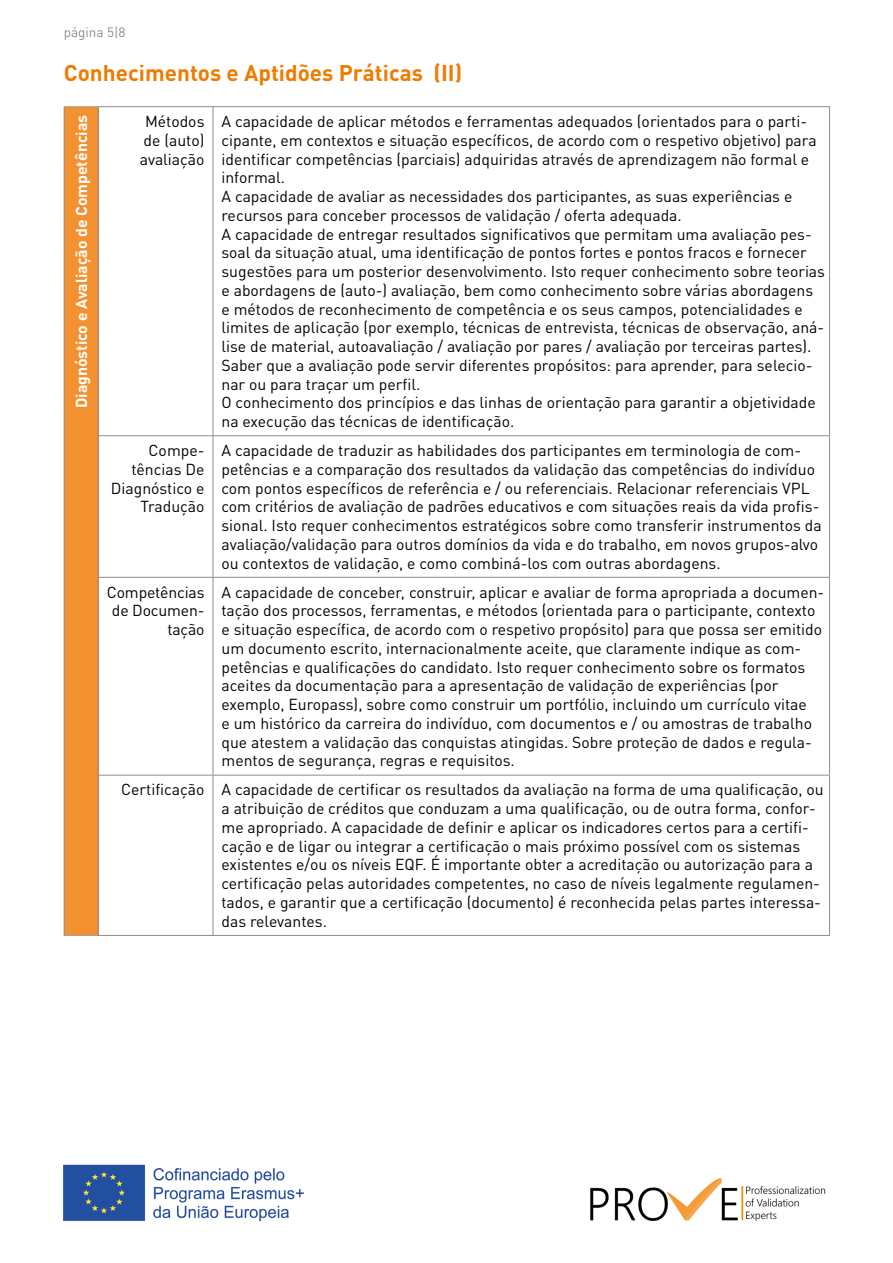
<style>
.page{position:relative;width:893px;height:1263px;background:#fff}
.page>*{position:absolute;margin:0;border:0;box-sizing:border-box;transform-origin:0 0}
.t1{font:700 22.5px "DIN Pro";color:#ef7c00}
.t2{font:15.75px/18.8px "DIN Pro";color:#000}
.t3{font:700 15.75px "DIN Pro";color:#fff}
.t4{font:13.5px "DIN Pro";color:#918d82}
</style>
<div class="page">
<img style="left:590px;top:1178px;width:236px;height:42px">
<img style="left:63px;top:1164px;width:241px;height:58px">
<div style="left:64px;top:107px;width:34px;height:828px;background:#f39130"></div>
<hr style="left:98px;top:106px;width:115px;height:1px;background:#918d82">
<hr style="left:213px;top:106px;width:617px;height:1px;background:#918d82">
<hr style="left:213px;top:107px;width:1px;height:328px;background:#918d82">
<hr style="left:829px;top:107px;width:1px;height:328px;background:#918d82">
<hr style="left:98px;top:435px;width:115px;height:1px;background:#918d82">
<hr style="left:213px;top:435px;width:617px;height:1px;background:#918d82">
<hr style="left:213px;top:436px;width:1px;height:141px;background:#918d82">
<hr style="left:829px;top:436px;width:1px;height:141px;background:#918d82">
<hr style="left:98px;top:577px;width:115px;height:1px;background:#918d82">
<hr style="left:213px;top:577px;width:617px;height:1px;background:#918d82">
<hr style="left:213px;top:578px;width:1px;height:197px;background:#918d82">
<hr style="left:829px;top:578px;width:1px;height:197px;background:#918d82">
<hr style="left:98px;top:775px;width:115px;height:1px;background:#918d82">
<hr style="left:213px;top:775px;width:617px;height:1px;background:#918d82">
<hr style="left:213px;top:775px;width:1px;height:160px;background:#918d82">
<hr style="left:829px;top:775px;width:1px;height:160px;background:#918d82">
<hr style="left:98px;top:935px;width:115px;height:1px;background:#918d82">
<hr style="left:213px;top:935px;width:617px;height:1px;background:#918d82">
<hr style="left:64px;top:106px;width:34px;height:1px;background:#a29f95">
<hr style="left:64px;top:935px;width:34px;height:1px;background:#a29f95">
<hr style="left:64px;top:107px;width:1px;height:329px;background:#918d82">
<hr style="left:98px;top:107px;width:1px;height:328px;background:#918d82">
<hr style="left:64px;top:436px;width:1px;height:141px;background:#918d82">
<hr style="left:98px;top:436px;width:1px;height:141px;background:#918d82">
<hr style="left:64px;top:577px;width:1px;height:198px;background:#918d82">
<hr style="left:98px;top:578px;width:1px;height:197px;background:#918d82">
<hr style="left:64px;top:775px;width:1px;height:160px;background:#918d82">
<hr style="left:98px;top:775px;width:1px;height:160px;background:#918d82">
<p class="t4" style="left:64px;top:22px;width:63px">página 5|8</p>
<h1 class="t1" style="left:64px;top:54px;width:400px">Conhecimentos e Aptidões Práticas (II)</h1>
<p class="t3" style="left:68px;top:408px;width:294px;rotate:-90deg">Diagnóstico e Avaliação de Competências</p>
<p class="t2" style="left:140px;top:111px;width:66px;text-align:center">Métodos de (auto) avaliação</p>
<p class="t2" style="left:221px;top:111px;width:605px">A capacidade de aplicar métodos e ferramentas adequados (orientados para o parti&shy;cipante, em contextos e situação específicos, de acordo com o respetivo objetivo) para identificar competências (parciais) adquiridas através de aprendizagem não formal e informal.<br>A capacidade de avaliar as necessidades dos participantes, as suas experiências e recursos para conceber processos de validação / oferta adequada.<br>A capacidade de entregar resultados significativos que permitam uma avaliação pes&shy;soal da situação atual, uma identificação de pontos fortes e pontos fracos e fornecer sugestões para um posterior desenvolvimento. Isto requer conhecimento sobre teorias e abordagens de (auto-) avaliação, bem como conhecimento sobre várias abordagens e métodos de reconhecimento de competência e os seus campos, potencialidades e limites de aplicação (por exemplo, técnicas de entrevista, técnicas de observação, aná&shy;lise de material, autoavaliação / avaliação por pares / avaliação por terceiras partes).<br>Saber que a avaliação pode servir diferentes propósitos: para aprender, para selecio&shy;nar ou para traçar um perfil.<br>O conhecimento dos princípios e das linhas de orientação para garantir a objetividade na execução das técnicas de identificação.</p>
<p class="t2" style="left:111px;top:440px;width:95px;text-align:right">Compe&shy;tências De<br>Diagnóstico e<br>Tradução</p>
<p class="t2" style="left:221px;top:439px;width:602px">A capacidade de traduzir as habilidades dos participantes em terminologia de com&shy;petências e a comparação dos resultados da validação das competências do indivíduo com pontos específicos de referência e / ou referenciais. Relacionar referenciais VPL com critérios de avaliação de padrões educativos e com situações reais da vida profis&shy;sional. Isto requer conhecimentos estratégicos sobre como transferir instrumentos da avaliação/validação para outros domínios da vida e do trabalho, em novos grupos-alvo ou contextos de validação, e como combiná-los com outras abordagens.</p>
<p class="t2" style="left:107px;top:581px;width:99px;text-align:right">Competências de Documen&shy;tação</p>
<p class="t2" style="left:221px;top:581px;width:604px">A capacidade de conceber, construir, aplicar e avaliar de forma apropriada a documen&shy;tação dos processos, ferramentas, e métodos (orientada para o participante, contexto e situação específica, de acordo com o respetivo propósito) para que possa ser emitido um documento escrito, internacionalmente aceite, que claramente indique as com&shy;petências e qualificações do candidato. Isto requer conhecimento sobre os formatos aceites da documentação para a apresentação de validação de experiências (por exemplo, Europass), sobre como construir um portfólio, incluindo um currículo vitae<br>e um histórico da carreira do indivíduo, com documentos e / ou amostras de trabalho que atestem a validação das conquistas atingidas. Sobre proteção de dados e regula&shy;mentos de segurança, regras e requisitos.</p>
<p class="t2" style="left:221px;top:779px;width:604px;text-indent:-100px">Certificação A capacidade de certificar os resultados da avaliação na forma de uma qualificação, ou a atribuição de créditos que conduzam a uma qualificação, ou de outra forma, confor&shy;me apropriado. A capacidade de definir e aplicar os indicadores certos para a certifi&shy;cação e de ligar ou integrar a certificação o mais próximo possível com os sistemas existentes e/ou os níveis EQF. É importante obter a acreditação ou autorização para a certificação pelas autoridades competentes, no caso de níveis legalmente regulamen&shy;tados, e garantir que a certificação (documento) é reconhecida pelas partes interessa&shy;das relevantes.</p>
</div>
